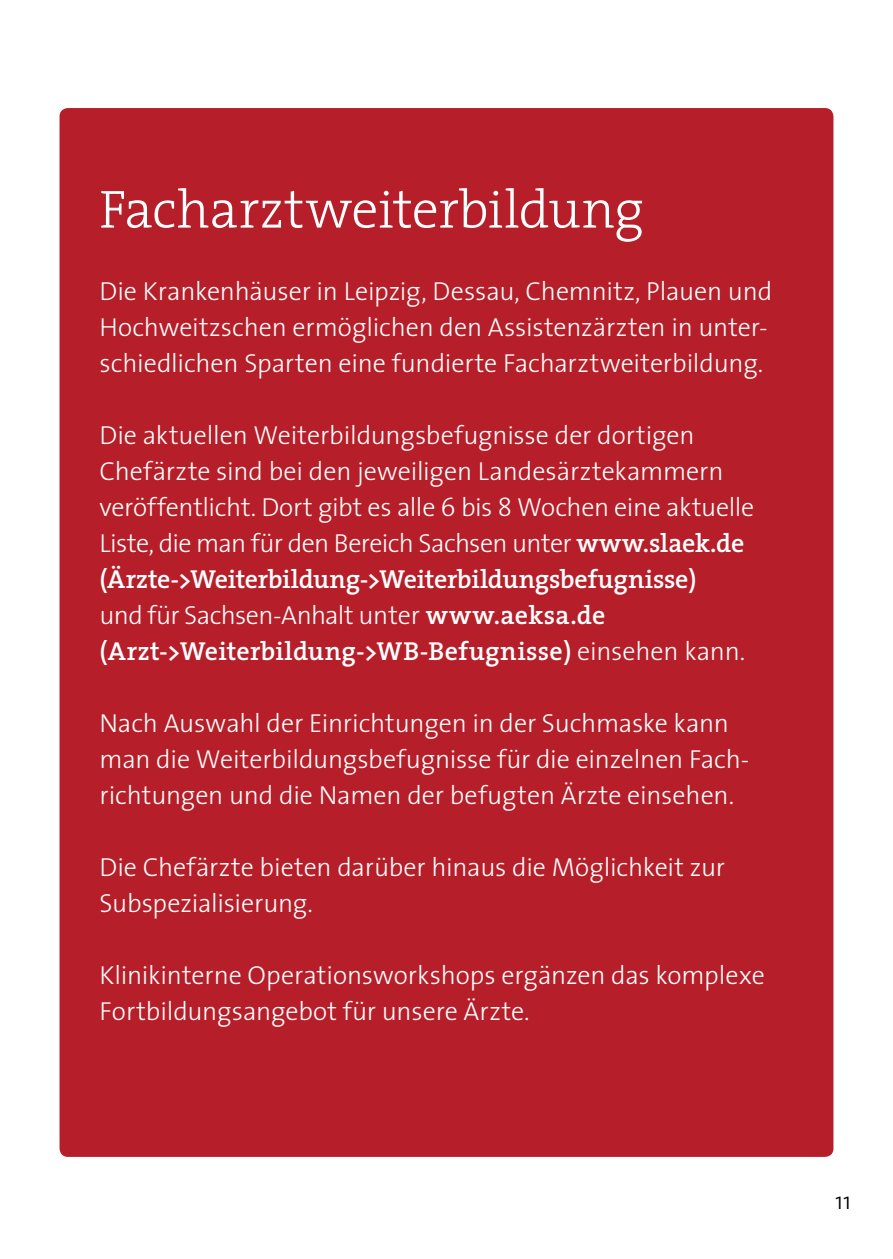
<style>
.page{position:relative;width:893px;height:1259px;background:#fff}
.page>*{position:absolute;margin:0;border:0;box-sizing:border-box;transform-origin:0 0}
.t1{font:300 54px "The Serif";letter-spacing:-.01em;color:#fff}
.t2{font:300 26.1px/36px "The Sans";letter-spacing:-.005em;color:#fff}
.t3{font:600 26.1px "The Serif";color:#fff}
.t4{font:300 24px "The Sans";color:#000}
.s1{font-family:"The Serif";font-weight:600}
.s2{font-family:"The Sans";font-weight:300}
</style>
<div class="page">
<div style="left:60px;top:108px;width:773px;height:1049px;background:#b61f29;border-radius:9px"></div>
<h1 class="t1" style="left:99px;top:165px;width:546px">Facharztweiterbildung</h1>
<p class="t2" style="left:99px;top:272px;width:674px">Die Krankenhäuser in Leipzig, Dessau, Chemnitz, Plauen und<br>Hochweitzschen ermöglichen den Assistenzärzten in unter&shy;schiedlichen Sparten eine fundierte Facharztweiterbildung.</p>
<p class="t2" style="left:99px;top:416px;width:656px">Die aktuellen Weiterbildungsbefugnisse der dortigen Chefärzte sind bei den jeweiligen Landesärztekammern veröffentlicht. Dort gibt es alle 6 bis 8 Wochen eine aktuelle Liste, die man für den Bereich Sachsen unter <span class="s1">www.slaek.de</span></p>
<p class="t3" style="left:99px;top:557px;width:599px">(Ärzte-&gt;Weiterbildung-&gt;Weiterbildungsbefugnisse)</p>
<p class="t2" style="left:99px;top:596px;width:508px">und für Sachsen-Anhalt unter <span class="s1">www.aeksa.de</span></p>
<p class="t3" style="left:99px;top:629px;width:647px">(Arzt-&gt;Weiterbildung-&gt;WB-Befugnisse) <span class="s2">einsehen kann.</span></p>
<p class="t2" style="left:99px;top:704px;width:649px">Nach Auswahl der Einrichtungen in der Suchmaske kann man die Weiterbildungsbefugnisse für die einzelnen Fach&shy;richtungen und die Namen der befugten Ärzte einsehen.</p>
<p class="t2" style="left:99px;top:848px;width:627px">Die Chefärzte bieten darüber hinaus die Möglichkeit zur<br>Subspezialisierung.</p>
<p class="t2" style="left:99px;top:956px;width:667px">Klinikinterne Operationsworkshops ergänzen das komplexe<br>Fortbildungsangebot für unsere Ärzte.</p>
<p class="t4" style="left:835px;top:1180px;width:18px">11</p>
</div>
